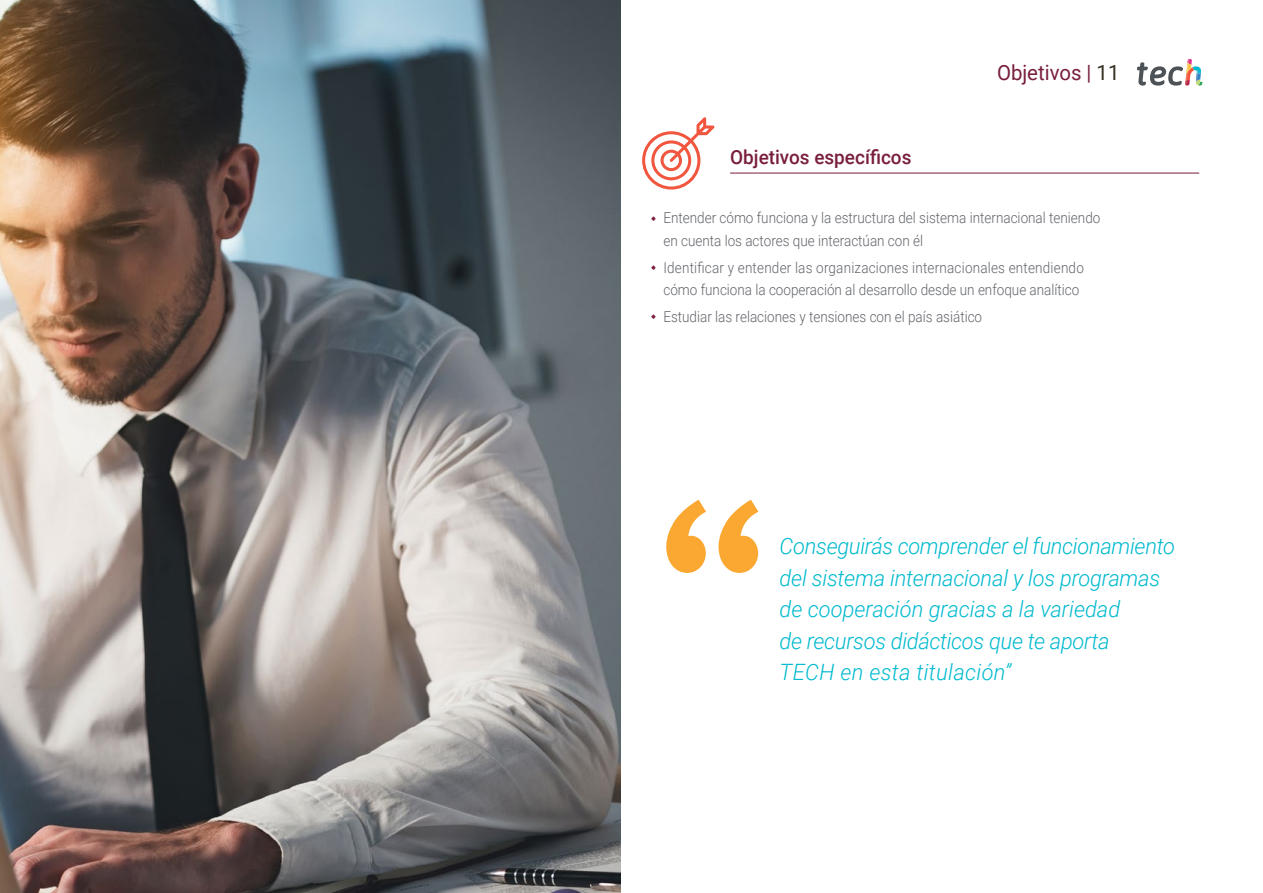
<style>
.page{position:relative;width:1263px;height:893px;background:#fff}
.page>*{position:absolute;margin:0;border:0;box-sizing:border-box;transform-origin:0 0}
.t1{font:italic 300 22.5px/31.5px "Roboto";letter-spacing:-.01em;color:#00bacf}
.t2{font:21px "Roboto";color:#791e3c}
.t3{font:500 19.5px "Roboto";color:#791e3c}
.t4{font:300 15px/22.5px "Roboto";color:#61646a;scale:.9 1}
.s1{color:#312e20}
</style>
<div class="page">
<hr style="left:730px;top:173px;width:469px;height:1px;background:#791e3c">
<svg style="left:642px;top:117px;width:72px;height:73px"></svg>
<img style="left:0;top:0;width:621px;height:893px">
<svg style="left:666px;top:500px;width:92px;height:73px"></svg>
<svg style="left:1137px;top:59px;width:65px;height:27px"></svg>
<h3 class="t3" style="left:730px;top:144px;width:183px">Objetivos específicos</h3>
<h2 class="t2" style="left:997px;top:57px;width:124px">Objetivos | <span class="s1">11</span></h2>
<p class="t4" style="left:663px;top:206px;width:487px">Entender cómo funciona y la estructura del sistema internacional teniendo en cuenta los actores que interactúan con él</p>
<p class="t4" style="left:663px;top:255px;width:469px">Identificar y entender las organizaciones internacionales entendiendo cómo funciona la cooperación al desarrollo desde un enfoque analítico</p>
<p class="t4" style="left:663px;top:305px;width:356px">Estudiar las relaciones y tensiones con el país asiático</p>
<h1 class="t1" style="left:780px;top:530px;width:397px">Conseguirás comprender el funcionamiento del sistema internacional y los programas de cooperación gracias a la variedad<br>de recursos didácticos que te aporta<br>TECH en esta titulación”</h1>
</div>
